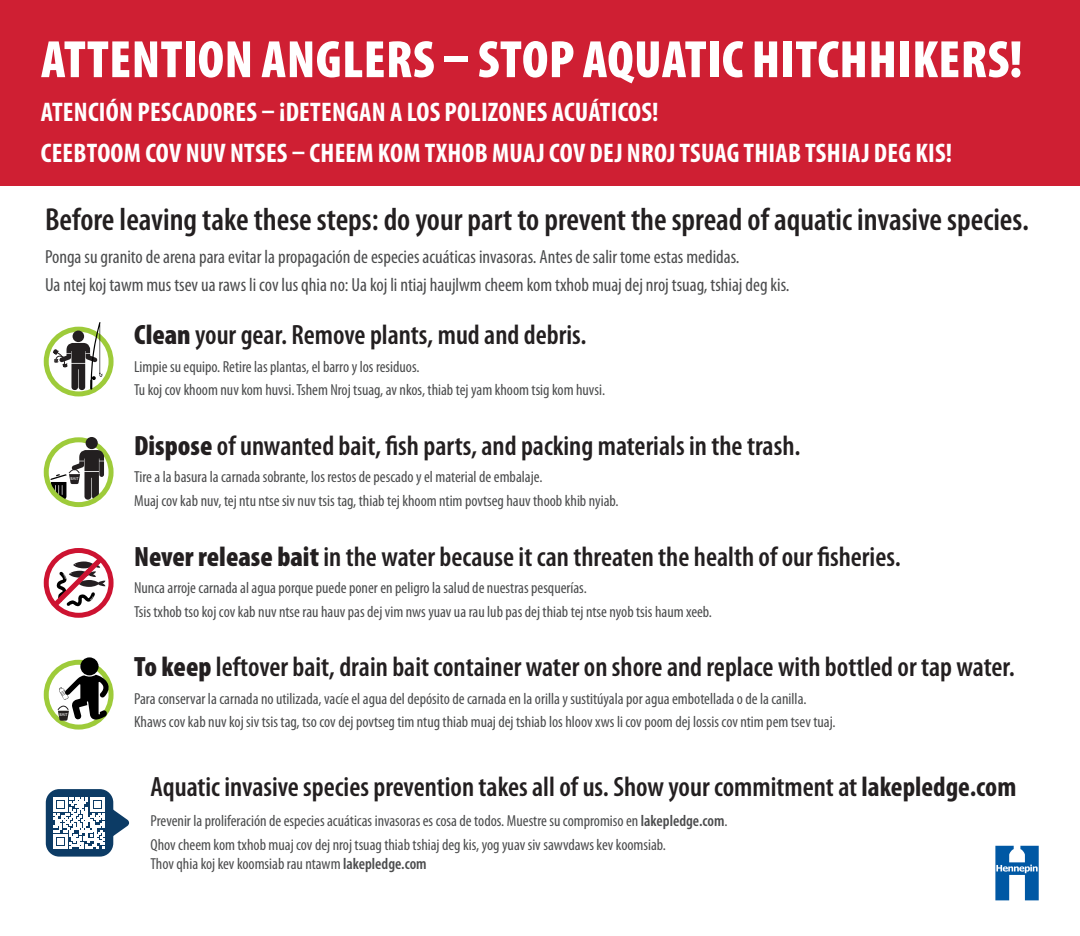
<style>
.page{position:relative;width:1080px;height:936px;background:#fff}
.page>*{position:absolute;margin:0;border:0;box-sizing:border-box;transform-origin:0 0}
.t1{font:900 condensed 53px "Myriad Pro";letter-spacing:.01em;color:#fff}
.t2{font:600 condensed 32px "Myriad Pro";color:#231f20}
.t3{font:600 condensed 28px "Myriad Pro";color:#231f20}
.t4{font:700 condensed 27px "Myriad Pro";letter-spacing:.01em;color:#fff}
.t5{font:condensed 19px "Myriad Pro";color:#4b4c4d}
.t6{font:condensed 16px/19.2px "Myriad Pro";color:#4b4c4d}
.t7{font:4.4px "Myriad Pro";color:#fff}
.s1{font-weight:900}
.s2{font-weight:700}
.s3{font-weight:600}
</style>
<div class="page">
<div style="left:0;top:0;width:1080px;height:185px;background:#cf1f33"></div>
<div style="left:46px;top:789px;width:67px;height:68px;background:#0c3b65;border-radius:13px"></div>
<svg style="left:53px;top:797px;width:77px;height:51px"></svg>
<div style="left:44px;top:437px;width:70px;height:70px;border:5px solid #9ecb3a;border-radius:50%"></div>
<div style="left:86px;top:437px;width:12px;height:12px;background:#231f20;border-radius:50%"></div>
<svg style="left:47px;top:450px;width:57px;height:51px"></svg>
<div style="left:44px;top:548px;width:70px;height:70px;border:5px solid #cd1331;border-radius:50%"></div>
<svg style="left:47px;top:553px;width:60px;height:60px"></svg>
<div style="left:44px;top:660px;width:70px;height:70px;border:5px solid #9ecb3a;border-radius:50%"></div>
<div style="left:80px;top:657px;width:19px;height:18px;background:#000;border-radius:50%"></div>
<svg style="left:58px;top:675px;width:51px;height:46px"></svg>
<svg style="left:995px;top:846px;width:44px;height:54px"></svg>
<div style="left:44px;top:327px;width:70px;height:69px;border:5px solid #9ecb3a;border-radius:50%"></div>
<svg style="left:53px;top:322px;width:49px;height:68px"></svg>
<p class="t1" style="left:41px;top:30px;width:983px">ATTENTION ANGLERS – STOP AQUATIC HITCHHIKERS!</p>
<p class="t4" style="left:41px;top:97px;width:619px">ATENCIÓN PESCADORES – ¡DETENGAN A LOS POLIZONES ACUÁTICOS!</p>
<p class="t4" style="left:41px;top:139px;width:913px">CEEBTOOM COV NUV NTSES – CHEEM KOM TXHOB MUAJ COV DEJ NROJ TSUAG THIAB TSHIAJ DEG KIS!</p>
<p class="t2" style="left:45px;top:202px;width:985px">Before leaving take these steps: do your part to prevent the spread of aquatic invasive species.</p>
<p class="t5" style="left:45px;top:246px;width:696px">Ponga su granito de arena para evitar la propagación de especies acuáticas invasoras. Antes de salir tome estas medidas.</p>
<p class="t5" style="left:45px;top:275px;width:746px">Ua ntej koj tawm mus tsev ua raws li cov lus qhia no: Ua koj li ntiaj haujlwm cheem kom txhob muaj dej nroj tsuag, tshiaj deg kis.</p>
<p class="t3" style="left:134px;top:320px;width:454px"><span class="s1">Clean</span> your gear. Remove plants, mud and debris.</p>
<p class="t6" style="left:134px;top:357px;width:287px">Limpie su equipo. Retire las plantas, el barro y los residuos.</p>
<p class="t6" style="left:134px;top:381px;width:473px">Tu koj cov khoom nuv kom huvsi. Tshem Nroj tsuag, av nkos, thiab tej yam khoom tsig kom huvsi.</p>
<p class="t7" style="left:71px;top:476px;width:10px">BAIT</p>
<p class="t7" style="left:59px;top:712px;width:10px">BAIT</p>
<p class="t3" style="left:134px;top:430px;width:668px"><span class="s1">Dispose</span> of unwanted bait, fish parts, and packing materials in the trash.</p>
<p class="t6" style="left:134px;top:468px;width:410px">Tire a la basura la carnada sobrante, los restos de pescado y el material de embalaje.</p>
<p class="t6" style="left:134px;top:491px;width:486px">Muaj cov kab nuv, tej ntu ntse siv nuv tsis tag, thiab tej khoom ntim povtseg hauv thoob khib nyiab.</p>
<p class="t3" style="left:134px;top:541px;width:768px"><span class="s1">Never release bait</span> in the water because it can threaten the health of our fisheries.</p>
<p class="t6" style="left:134px;top:578px;width:454px">Nunca arroje carnada al agua porque puede poner en peligro la salud de nuestras pesquerías.</p>
<p class="t6" style="left:134px;top:602px;width:579px">Tsis txhob tso koj cov kab nuv ntse rau hauv pas dej vim nws yuav ua rau lub pas dej thiab tej ntse nyob tsis haum xeeb.</p>
<p class="t3" style="left:134px;top:652px;width:882px"><span class="s1">To keep</span> leftover bait, drain bait container water on shore and replace with bottled or tap water.</p>
<p class="t6" style="left:134px;top:689px;width:674px">Para conservar la carnada no utilizada, vacíe el agua del depósito de carnada en la orilla y sustitúyala por agua embotellada o de la canilla.</p>
<p class="t6" style="left:134px;top:713px;width:703px">Khaws cov kab nuv koj siv tsis tag, tso cov dej povtseg tim ntug thiab muaj dej tshiab los hloov xws li cov poom dej lossis cov ntim pem tsev tuaj.</p>
<p class="t3" style="left:151px;top:772px;width:867px">Aquatic invasive species prevention takes all of us. Show your commitment at <span class="s2">lakepledge.com</span></p>
<p class="t6" style="left:151px;top:812px;width:579px">Prevenir la proliferación de especies acuáticas invasoras es cosa de todos. Muestre su compromiso en <span class="s3">lakepledge.com</span>.</p>
<p class="t6" style="left:151px;top:835px;width:517px">Qhov cheem kom txhob muaj cov dej nroj tsuag thiab tshiaj deg kis, yog yuav siv sawvdaws kev koomsiab.<br>Thov qhia koj kev koomsiab rau ntawm <span class="s3">lakepledge.com</span></p>
</div>
